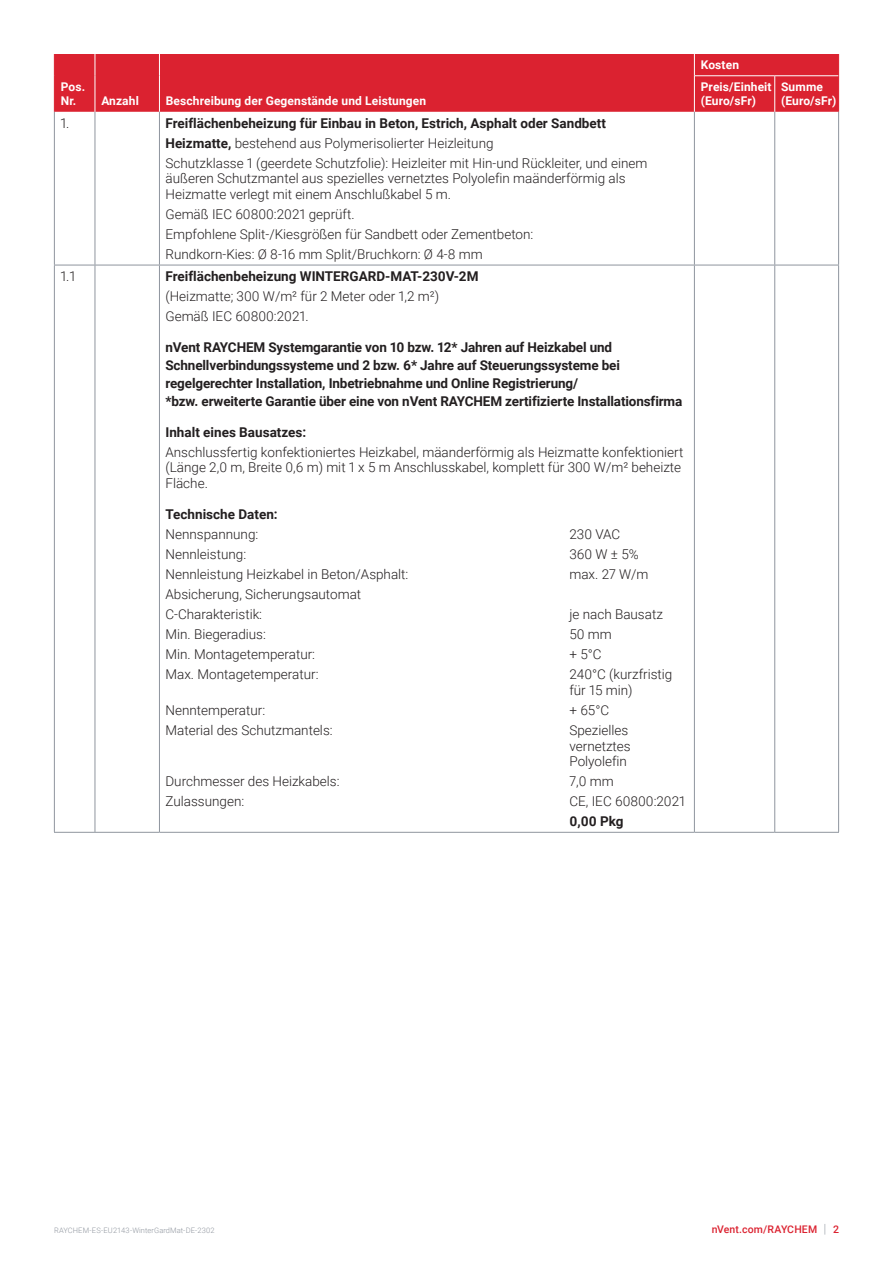
<style>
.page{position:relative;width:893px;height:1263px;background:#fff}
.page>*{position:absolute;margin:0;border:0;box-sizing:border-box;transform-origin:0 0}
.Table_Text{font:300 13.5px/15.8px "Roboto";color:#231f20}
.Table_Text_with_tab{font:300 13.5px/15.8px "Roboto";color:#231f20}
.Subhead_L-2{font:700 13.5px/18px "Roboto";letter-spacing:-.01em;color:#231f20}
.Table_Text-2{font:700 13.5px "Roboto";color:#231f20}
.Table_Text_with_tab-2{font:700 13.5px "Roboto";color:#231f20}
.Table_Subhead{font:700 12px/14.2px "Roboto";letter-spacing:.01em;color:#fff}
.t1{font:500 10.5px "Roboto";letter-spacing:.015em;color:#db2230}
.t2{font:300 7.5px "Roboto";letter-spacing:.015em;color:#8f959e}
.s1{font-weight:700}
.s2{font-weight:300;font-size:12.6px;color:#8f959e}
</style>
<div class="page">
<div style="left:55px;top:54px;width:783px;height:58px;background:#db2230"></div>
<svg style="left:54px;top:54px;width:1px;height:22px"></svg>
<hr style="left:54px;top:76px;width:1px;height:36px;background:#db2230">
<hr style="left:54px;top:112px;width:1px;height:153px;background:#8f959e">
<hr style="left:54px;top:265px;width:41px;height:1px;background:#8f959e">
<hr style="left:54px;top:265px;width:1px;height:567px;background:#8f959e">
<hr style="left:694px;top:265px;width:81px;height:1px;background:#8f959e">
<hr style="left:775px;top:265px;width:64px;height:1px;background:#8f959e">
<svg style="left:838px;top:54px;width:1px;height:22px"></svg>
<hr style="left:838px;top:76px;width:1px;height:36px;background:#db2230">
<hr style="left:774px;top:76px;width:1px;height:36px;background:#fff">
<svg style="left:159px;top:54px;width:1px;height:22px"></svg>
<svg style="left:694px;top:54px;width:1px;height:22px"></svg>
<hr style="left:159px;top:76px;width:1px;height:36px;background:#fff">
<hr style="left:694px;top:76px;width:1px;height:36px;background:#fff">
<hr style="left:695px;top:75px;width:80px;height:1px;background:#fff">
<hr style="left:775px;top:75px;width:63px;height:1px;background:#fff">
<hr style="left:95px;top:265px;width:64px;height:1px;background:#8f959e">
<hr style="left:159px;top:265px;width:535px;height:1px;background:#8f959e">
<hr style="left:54px;top:832px;width:41px;height:1px;background:#8f959e">
<hr style="left:95px;top:832px;width:64px;height:1px;background:#8f959e">
<hr style="left:159px;top:832px;width:535px;height:1px;background:#8f959e">
<hr style="left:694px;top:832px;width:81px;height:1px;background:#8f959e">
<hr style="left:775px;top:832px;width:64px;height:1px;background:#8f959e">
<hr style="left:159px;top:112px;width:1px;height:153px;background:#8f959e">
<hr style="left:694px;top:112px;width:1px;height:153px;background:#8f959e">
<hr style="left:774px;top:112px;width:1px;height:153px;background:#8f959e">
<hr style="left:838px;top:112px;width:1px;height:153px;background:#8f959e">
<hr style="left:159px;top:265px;width:1px;height:567px;background:#8f959e">
<hr style="left:694px;top:265px;width:1px;height:567px;background:#8f959e">
<hr style="left:774px;top:265px;width:1px;height:567px;background:#8f959e">
<hr style="left:838px;top:265px;width:1px;height:567px;background:#8f959e">
<svg style="left:95px;top:54px;width:1px;height:22px"></svg>
<hr style="left:95px;top:76px;width:1px;height:36px;background:#fff">
<hr style="left:95px;top:112px;width:1px;height:153px;background:#8f959e">
<hr style="left:95px;top:265px;width:1px;height:567px;background:#8f959e">
<p class="Table_Subhead" style="left:61px;top:79px;width:26px">Pos.<br>Nr.</p>
<p class="Table_Subhead" style="left:101px;top:94px;width:39px">Anzahl</p>
<p class="Table_Subhead" style="left:166px;top:94px;width:262px">Beschreibung der Gegenstände und Leistungen</p>
<p class="Table_Text" style="left:60px;top:114px;width:11px">1.</p>
<p class="Table_Text-2" style="left:165px;top:113px;width:442px">Freiflächenbeheizung für Einbau in Beton, Estrich, Asphalt oder Sandbett</p>
<p class="Table_Text" style="left:165px;top:134px;width:330px"><span class="s1">Heizmatte,</span> bestehend aus Polymerisolierter Heizleitung</p>
<p class="Table_Text" style="left:165px;top:154px;width:483px">Schutzklasse 1 (geerdete Schutzfolie): Heizleiter mit Hin-und Rückleiter, und einem äußeren Schutzmantel aus spezielles vernetztes Polyolefin maänderförmig als<br>Heizmatte verlegt mit einem Anschlußkabel 5 m.</p>
<p class="Table_Text" style="left:165px;top:206px;width:191px">Gemäß IEC 60800:2021 geprüft.</p>
<p class="Table_Text" style="left:165px;top:226px;width:369px">Empfohlene Split-/Kiesgrößen für Sandbett oder Zementbeton:</p>
<p class="Table_Text" style="left:165px;top:246px;width:319px">Rundkorn-Kies: Ø 8-16 mm Split/Bruchkorn: Ø 4-8 mm</p>
<p class="Table_Text" style="left:60px;top:268px;width:17px">1.1</p>
<p class="Table_Text-2" style="left:165px;top:267px;width:315px">Freiflächenbeheizung WINTERGARD-MAT-230V-2M</p>
<p class="Table_Text" style="left:165px;top:288px;width:275px">(Heizmatte; 300 W/m² für 2 Meter oder 1,2 m²)</p>
<p class="Table_Text" style="left:165px;top:308px;width:145px">Gemäß IEC 60800:2021.</p>
<p class="Subhead_L-2" style="left:165px;top:338px;width:518px">nVent RAYCHEM Systemgarantie von 10 bzw. 12* Jahren auf Heizkabel und Schnellverbindungssysteme und 2 bzw. 6* Jahre auf Steuerungssysteme bei regelgerechter Installation, Inbetriebnahme und Online Registrierung/<br>*bzw. erweiterte Garantie über eine von nVent RAYCHEM zertifizierte Installationsfirma</p>
<p class="Subhead_L-2" style="left:165px;top:422px;width:142px">Inhalt eines Bausatzes:</p>
<p class="Table_Text" style="left:165px;top:443px;width:519px">Anschlussfertig konfektioniertes Heizkabel, mäanderförmig als Heizmatte konfektioniert (Länge 2,0 m, Breite 0,6 m) mit 1 x 5 m Anschlusskabel, komplett für 300 W/m² beheizte<br>Fläche.</p>
<p class="Subhead_L-2" style="left:165px;top:505px;width:114px">Technische Daten:</p>
<p class="Table_Text_with_tab" style="left:165px;top:526px;width:94px">Nennspannung:</p>
<p class="Table_Text_with_tab" style="left:569px;top:526px;width:52px">230 VAC</p>
<p class="Table_Text_with_tab" style="left:165px;top:546px;width:82px">Nennleistung:</p>
<p class="Table_Text_with_tab" style="left:569px;top:546px;width:71px">360 W ± 5%</p>
<p class="Table_Text_with_tab" style="left:165px;top:566px;width:245px">Nennleistung Heizkabel in Beton/Asphalt:</p>
<p class="Table_Text_with_tab" style="left:569px;top:566px;width:81px">max. 27 W/m</p>
<p class="Table_Text_with_tab" style="left:165px;top:586px;width:197px">Absicherung, Sicherungsautomat</p>
<p class="Table_Text_with_tab" style="left:165px;top:606px;width:98px">C-Charakteristik:</p>
<p class="Table_Text_with_tab" style="left:569px;top:606px;width:95px">je nach Bausatz</p>
<p class="Table_Text_with_tab" style="left:165px;top:626px;width:102px">Min. Biegeradius:</p>
<p class="Table_Text_with_tab" style="left:569px;top:626px;width:44px">50 mm</p>
<p class="Table_Text_with_tab" style="left:165px;top:646px;width:151px">Min. Montagetemperatur:</p>
<p class="Table_Text_with_tab" style="left:569px;top:646px;width:34px">+ 5°C</p>
<p class="Table_Text_with_tab" style="left:165px;top:666px;width:155px">Max. Montagetemperatur:</p>
<p class="Table_Text_with_tab" style="left:569px;top:666px;width:104px">240°C (kurzfristig für 15 min)</p>
<p class="Table_Text_with_tab" style="left:165px;top:702px;width:101px">Nenntemperatur:</p>
<p class="Table_Text_with_tab" style="left:569px;top:702px;width:41px">+ 65°C</p>
<p class="Table_Text_with_tab" style="left:165px;top:722px;width:169px">Material des Schutzmantels:</p>
<p class="Table_Text_with_tab" style="left:569px;top:722px;width:63px">Spezielles vernetztes<br>Polyolefin</p>
<p class="Table_Text_with_tab" style="left:165px;top:773px;width:176px">Durchmesser des Heizkabels:</p>
<p class="Table_Text_with_tab" style="left:569px;top:773px;width:46px">7,0 mm</p>
<p class="Table_Text_with_tab" style="left:165px;top:793px;width:80px">Zulassungen:</p>
<p class="Table_Text_with_tab" style="left:569px;top:793px;width:117px">CE, IEC 60800:2021</p>
<p class="Table_Text_with_tab-2" style="left:569px;top:812px;width:56px">0,00 Pkg</p>
<p class="Table_Subhead" style="left:701px;top:58px;width:40px">Kosten</p>
<p class="Table_Subhead" style="left:701px;top:79px;width:72px">Preis/Einheit</p>
<p class="Table_Subhead" style="left:701px;top:94px;width:57px">(Euro/sFr)</p>
<p class="Table_Subhead" style="left:781px;top:79px;width:43px">Summe</p>
<p class="Table_Subhead" style="left:781px;top:94px;width:57px">(Euro/sFr)</p>
<p class="t2" style="left:54px;top:1225px;width:162px">RAYCHEM-ES-EU2143-WinterGardMat-DE-2302</p>
<p class="t1" style="left:712px;top:1222px;width:129px">nVent.com/RAYCHEM <span class="s2">|</span> 2</p>
</div>
